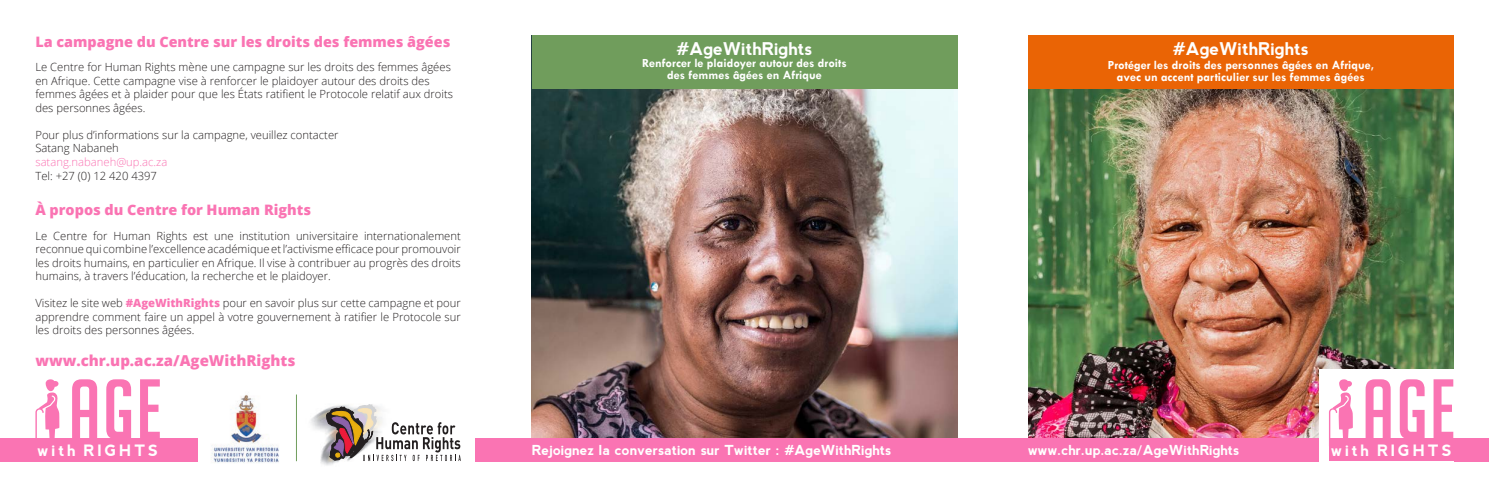
<style>
.page{position:relative;width:1489px;height:497px;background:#fff}
.page>*{position:absolute;margin:0;border:0;box-sizing:border-box;transform-origin:0 0}
.t1{font:83px "Big Noodle Titling";letter-spacing:.03em;color:#fa74b3}
.t2{font:700 17.5px "nevis";color:#fff}
.t3{font:700 15.62px "nevis";letter-spacing:.18em;color:#fff}
.t4{font:800 15px "Open Sans";color:#fa74b3}
.t5{font:800 14.38px "Open Sans";color:#fa74b3}
.t6{font:700 13.75px "nevis";color:#fff}
.t7{font:700 12.5px/11.9px "Tw Cen";color:#fff;text-align:center}
.t8{font:300 11.25px/13.5px "Open Sans";color:#231f20}
.s1{color:#fa74b3}
.s2{font-weight:800;color:#fa74b3}
</style>
<div class="page">
<img style="left:211px;top:395px;width:68px;height:68px">
<div style="left:0;top:438px;width:198px;height:23px;background:#fa74b3"></div>
<img style="left:1028px;top:89px;width:425px;height:349px">
<img style="left:531px;top:89px;width:426px;height:349px">
<div style="left:475px;top:438px;width:1013px;height:23px;background:#fa74b3"></div>
<div style="left:1318px;top:369px;width:135px;height:92px;background:#fff"></div>
<div style="left:1328px;top:438px;width:125px;height:22px;background:#fa74b3"></div>
<svg style="left:1328px;top:379px;width:24px;height:67px"></svg>
<div style="left:1028px;top:35px;width:425px;height:54px;background:#ea6405"></div>
<div style="left:531px;top:35px;width:426px;height:54px;background:#709d5c"></div>
<img style="left:296px;top:409px;width:105px;height:57px">
<svg style="left:326px;top:404px;width:135px;height:56px"></svg>
<hr style="left:296px;top:394px;width:1px;height:66px;background:#709d5c">
<svg style="left:35px;top:379px;width:24px;height:59px"></svg>
<p class="t5" style="left:35px;top:30px;width:416px">La campagne du Centre sur les droits des femmes âgées</p>
<p class="t8" style="left:35px;top:60px;width:419px">Le Centre for Human Rights mène une campagne sur les droits des femmes âgées en Afrique. Cette campagne vise à renforcer le plaidoyer autour des droits des femmes âgées et à plaider pour que les États ratifient le Protocole relatif aux droits des personnes âgées.</p>
<p class="t8" style="left:35px;top:128px;width:305px">Pour plus d’informations sur la campagne, veuillez contacter<br>Satang Nabaneh<br><span class="s1">satang.nabaneh@up.ac.za</span></p>
<p class="t8" style="left:35px;top:168px;width:123px">Tel: +27 (0) 12 420 4397</p>
<p class="t5" style="left:35px;top:198px;width:277px">À propos du Centre for Human Rights</p>
<p class="t8" style="left:35px;top:228px;width:427px;text-align:justify">Le Centre for Human Rights est une institution universitaire internationalement reconnue qui combine l’excellence académique et l’activisme efficace pour promouvoir les droits humains, en particulier en Afrique. Il vise à contribuer au progrès des droits humains, à travers l’éducation, la recherche et le plaidoyer.</p>
<p class="t8" style="left:35px;top:296px;width:427px;text-align:justify">Visitez le site web <span class="s2">#AgeWithRights</span> pour en savoir plus sur cette campagne et pour apprendre comment faire un appel à votre gouvernement à ratifier le Protocole sur les droits des personnes âgées.</p>
<p class="t4" style="left:35px;top:348px;width:261px">www.chr.up.ac.za/AgeWithRights</p>
<p class="t2" style="left:676px;top:39px;width:137px">#AgeWithRights</p>
<p class="t7" style="left:642px;top:57px;width:206px">Renforcer le plaidoyer autour des droits des femmes âgées en Afrique</p>
<p class="t1" style="left:69px;top:364px;width:94px">AGE</p>
<p class="t3" style="left:84px;top:441px;width:76px">RIGHTS</p>
<p class="t6" style="left:531px;top:441px;width:361px">Rejoignez la conversation sur Twitter : #AgeWithRights</p>
<p class="t3" style="left:38px;top:441px;width:40px">with</p>
<p class="t2" style="left:1172px;top:39px;width:137px">#AgeWithRights</p>
<p class="t7" style="left:1107px;top:59px;width:268px">Protéger les droits des personnes âgées en Afrique,</p>
<p class="t7" style="left:1116px;top:71px;width:249px">avec un accent particulier sur les femmes âgées</p>
<p class="t6" style="left:1028px;top:441px;width:213px">www.chr.up.ac.za/AgeWithRights</p>
<p class="t1" style="left:1362px;top:364px;width:94px">AGE</p>
<p class="t3" style="left:1330px;top:441px;width:122px">with RIGHTS</p>
</div>
